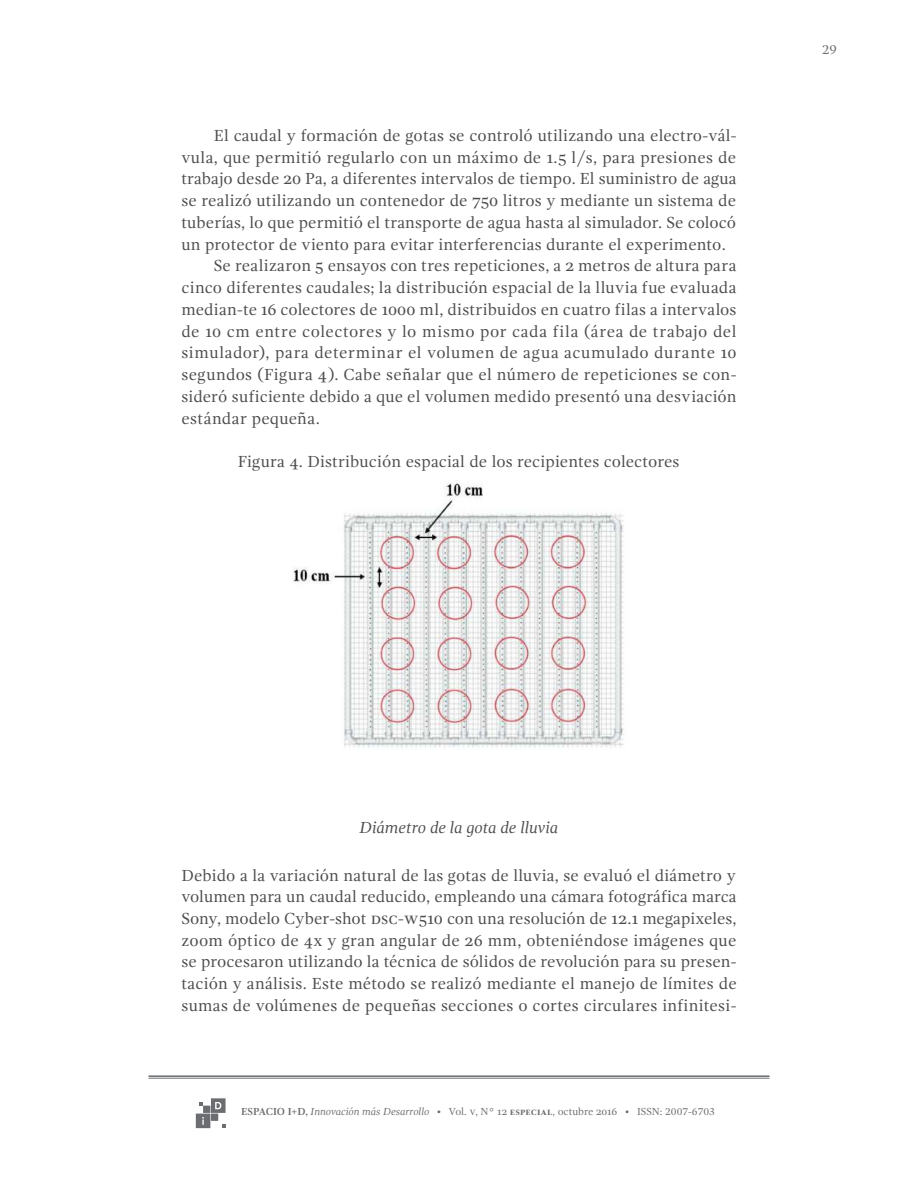
<style>
.page{position:relative;width:918px;height:1188px;background:#fff}
.page>*{position:absolute;margin:0;border:0;box-sizing:border-box;transform-origin:0 0}
.t1{font:16.5px/21.8px "Gandhi Serif";letter-spacing:.01em;color:#4b4c4d;text-align:justify}
.t2{font:16.5px "Gandhi Serif";letter-spacing:.03em;color:#4b4c4d}
.t3{font:16.5px "Gandhi Serif";letter-spacing:.035em;color:#4b4c4d}
.t4{font:italic 16.5px "Gandhi Serif";color:#4b4c4d}
.t5{font:13.5px "Gandhi Serif";color:#6c6d70}
.t6{font:10.5px "Gandhi Serif";color:#6c6d70}
.s1{font-weight:700}
.s2{font-style:italic}
</style>
<div class="page">
<hr style="left:148px;top:1075px;width:622px;height:2px;background:#6c6d70">
<hr style="left:148px;top:1078px;width:622px;height:1px;background:#6c6d70">
<svg style="left:196px;top:1098px;width:30px;height:30px"></svg>
<img style="left:293px;top:480px;width:331px;height:269px">
<p class="t1" style="left:214px;top:125px;width:524px">El caudal y formación de gotas se controló utilizando una electro-vál-</p>
<p class="t1" style="left:181px;top:146px;width:556px">vula, que permitió regularlo con un máximo de 1.5 l/s, para presiones de</p>
<p class="t1" style="left:181px;top:168px;width:557px">trabajo desde 20 Pa, a diferentes intervalos de tiempo. El suministro de agua</p>
<p class="t1" style="left:181px;top:190px;width:556px">se realizó utilizando un contenedor de 750 litros y mediante un sistema de</p>
<p class="t1" style="left:181px;top:212px;width:556px">tuberías, lo que permitió el transporte de agua hasta al simulador. Se colocó</p>
<p class="t1" style="left:181px;top:233px;width:546px">un protector de viento para evitar interferencias durante el experimento.</p>
<p class="t1" style="left:214px;top:255px;width:524px">Se realizaron 5 ensayos con tres repeticiones, a 2 metros de altura para</p>
<p class="t1" style="left:181px;top:277px;width:557px">cinco diferentes caudales; la distribución espacial de la lluvia fue evaluada</p>
<p class="t1" style="left:181px;top:299px;width:557px">median-te 16 colectores de 1000 ml, distribuidos en cuatro filas a intervalos</p>
<p class="t3" style="left:181px;top:322px;width:557px">de 10 cm entre colectores y lo mismo por cada fila (área de trabajo del</p>
<p class="t2" style="left:181px;top:344px;width:557px">simulador), para determinar el volumen de agua acumulado durante 10</p>
<p class="t1" style="left:181px;top:364px;width:557px">segundos (Figura 4). Cabe señalar que el número de repeticiones se con-</p>
<p class="t1" style="left:181px;top:386px;width:556px">sideró suficiente debido a que el volumen medido presentó una desviación</p>
<p class="t1" style="left:181px;top:407px;width:140px">estándar pequeña.</p>
<p class="t1" style="left:238px;top:451px;width:443px">Figura 4. Distribución espacial de los recipientes colectores</p>
<p class="t5" style="left:822px;top:42px;width:16px">29</p>
<p class="t4" style="left:360px;top:818px;width:200px">Diámetro de la gota de lluvia</p>
<p class="t1" style="left:181px;top:864px;width:557px">Debido a la variación natural de las gotas de lluvia, se evaluó el diámetro y volumen para un caudal reducido, empleando una cámara fotográfica marca Sony, modelo Cyber-shot dsc-w510 con una resolución de 12.1 megapixeles, zoom óptico de 4x y gran angular de 26 mm, obteniéndose imágenes que se procesaron utilizando la técnica de sólidos de revolución para su presen&shy;tación y análisis. Este método se realizó mediante el manejo de límites de sumas de volúmenes de pequeñas secciones o cortes circulares infinitesi-</p>
<p class="t6" style="left:241px;top:1105px;width:475px"><span class="s1">ESPACIO I+D,</span> <span class="s2">Innovación más Desarrollo •</span> Vol. v, N° 12 <span class="s1">especial</span>, octubre 2016 • ISSN: 2007-6703</p>
</div>
